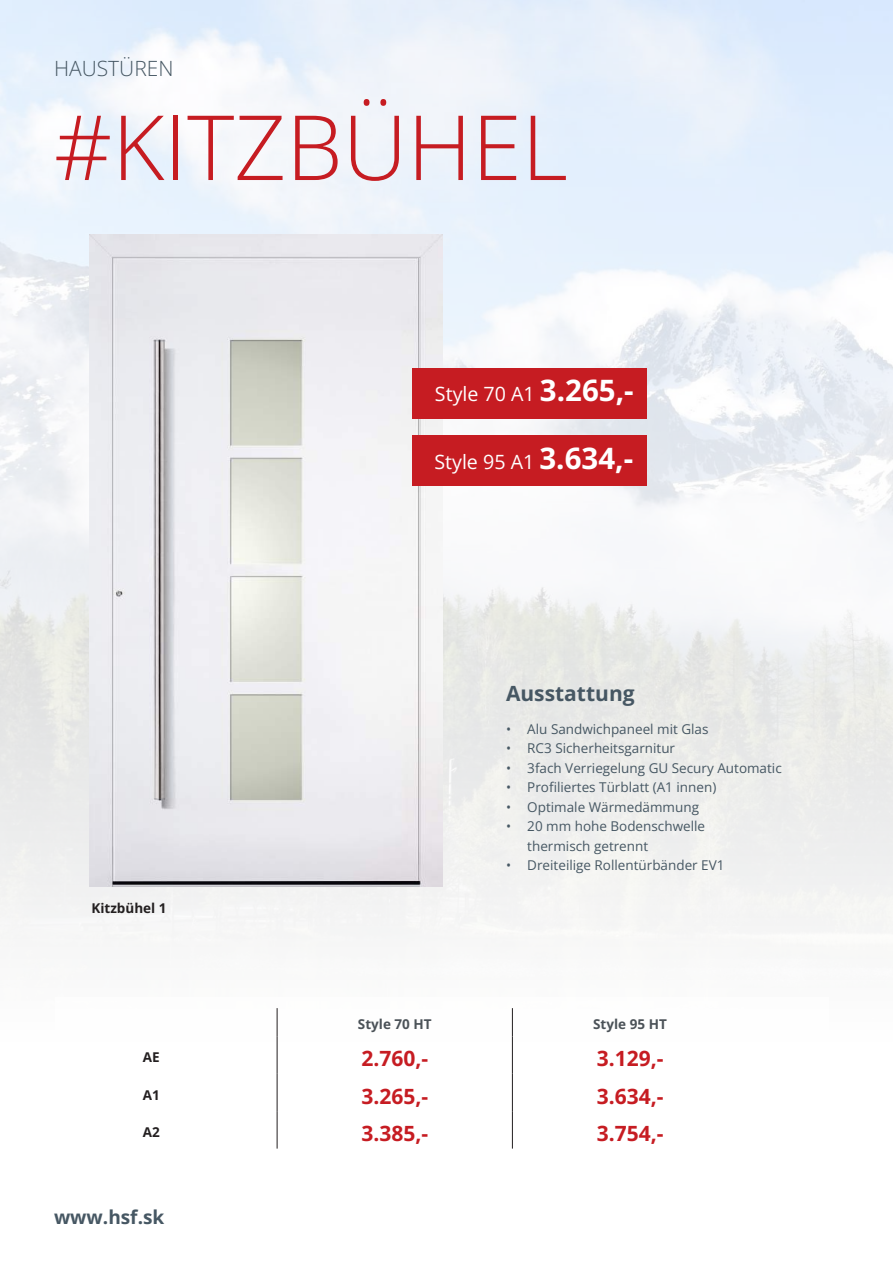
<style>
.page{position:relative;width:893px;height:1263px;background:#fff}
.page>*{position:absolute;margin:0;border:0;box-sizing:border-box;transform-origin:0 0}
.t1{font:300 90px "Open Sans";color:#c61c22}
.t2{font:700 21px "Open Sans";color:#c61c22}
.t3{font:700 21px "Open Sans";color:#465763}
.t4{font:300 21px "Open Sans";color:#465763}
.t5{font:19.65px "Open Sans";color:#fff}
.t6{font:700 19.05px "Open Sans";color:#465763}
.t7{font:13.5px/19.5px "Open Sans";color:#465763}
.t8{font:700 13.5px "Open Sans";color:#4b5258}
.t9{font:700 13.5px "Open Sans";color:#231f20}
.s1{font-weight:700;font-size:29.4px}
</style>
<div class="page">
<svg style="left:277px;top:1008px;width:1px;height:28px"></svg>
<svg style="left:512px;top:1008px;width:1px;height:28px"></svg>
<hr style="left:277px;top:1036px;width:1px;height:38px;background:#231f20">
<hr style="left:512px;top:1036px;width:1px;height:38px;background:#231f20">
<hr style="left:277px;top:1074px;width:1px;height:37px;background:#231f20">
<hr style="left:512px;top:1074px;width:1px;height:37px;background:#231f20">
<hr style="left:277px;top:1111px;width:1px;height:37px;background:#231f20">
<hr style="left:512px;top:1111px;width:1px;height:37px;background:#231f20">
<img style="left:89px;top:234px;width:353px;height:653px">
<div style="left:412px;top:368px;width:235px;height:51px;background:#c61c22"></div>
<div style="left:412px;top:435px;width:235px;height:51px;background:#c61c22"></div>
<h2 class="t4" style="left:54px;top:54px;width:121px">HAUSTÜREN</h2>
<h1 class="t1" style="left:54px;top:86px;width:515px">#KITZBÜHEL</h1>
<h3 class="t5" style="left:435px;top:381px;width:200px">Style 70 A1 <span class="s1">3.265,-</span></h3>
<h3 class="t5" style="left:434px;top:448px;width:200px">Style 95 A1 <span class="s1">3.634,-</span></h3>
<p class="t9" style="left:91px;top:899px;width:77px">Kitzbühel 1</p>
<h2 class="t3" style="left:506px;top:679px;width:130px">Ausstattung</h2>
<p class="t7" style="left:506px;top:719px;width:204px">• Alu Sandwichpaneel mit Glas</p>
<p class="t7" style="left:506px;top:738px;width:171px">• RC3 Sicherheitsgarnitur</p>
<p class="t7" style="left:506px;top:758px;width:277px">• 3fach Verriegelung GU Secury Automatic</p>
<p class="t7" style="left:506px;top:777px;width:212px">• Profiliertes Türblatt (A1 innen)</p>
<p class="t7" style="left:506px;top:797px;width:194px">• Optimale Wärmedämmung</p>
<p class="t7" style="left:527px;top:816px;width:179px;text-indent:-21px">• 20 mm hohe Bodenschwelle thermisch getrennt</p>
<p class="t7" style="left:506px;top:855px;width:220px">• Dreiteilige Rollentürbänder EV1</p>
<p class="t8" style="left:358px;top:1015px;width:75px">Style 70 HT</p>
<p class="t8" style="left:593px;top:1015px;width:75px">Style 95 HT</p>
<p class="t9" style="left:143px;top:1048px;width:18px">AE</p>
<h2 class="t2" style="left:361px;top:1044px;width:68px">2.760,-</h2>
<h2 class="t2" style="left:597px;top:1044px;width:68px">3.129,-</h2>
<p class="t9" style="left:143px;top:1085px;width:19px">A1</p>
<h2 class="t2" style="left:361px;top:1082px;width:68px">3.265,-</h2>
<h2 class="t2" style="left:597px;top:1082px;width:68px">3.634,-</h2>
<p class="t9" style="left:143px;top:1123px;width:19px">A2</p>
<h2 class="t2" style="left:361px;top:1119px;width:68px">3.385,-</h2>
<h2 class="t2" style="left:597px;top:1119px;width:68px">3.754,-</h2>
<h3 class="t6" style="left:54px;top:1204px;width:112px">www.hsf.sk</h3>
</div>
